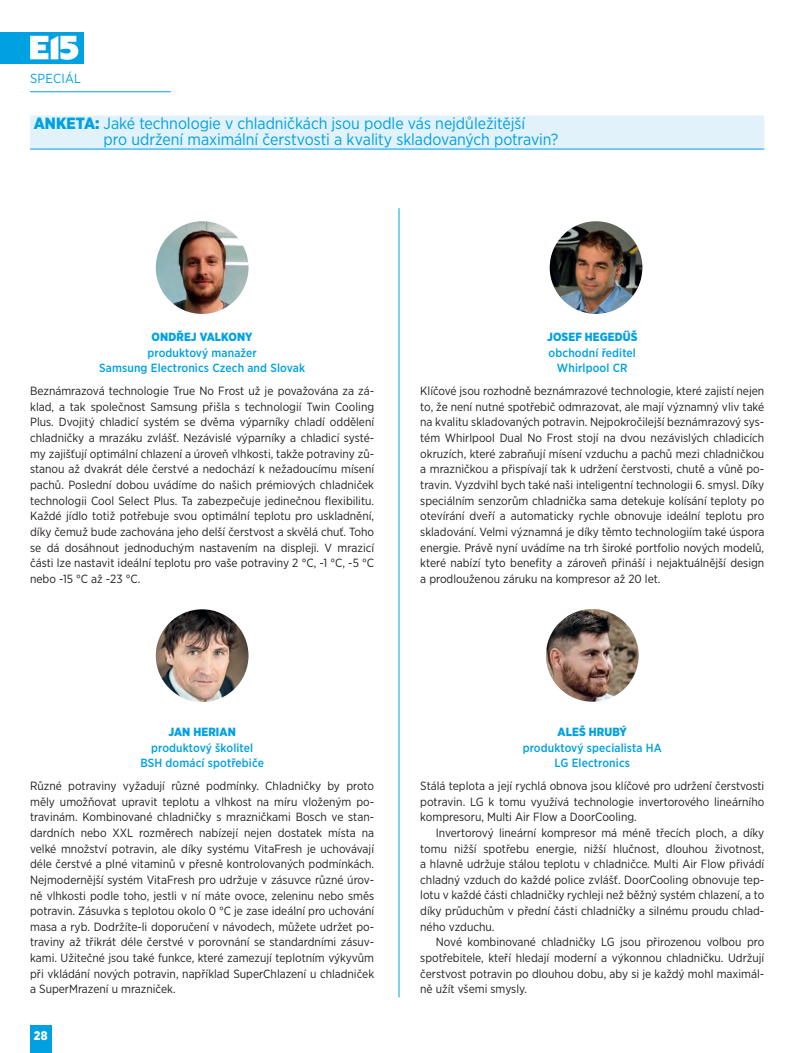
<style>
.page{position:relative;width:798px;height:1053px;background:#fff}
.page>*{position:absolute;margin:0;border:0;box-sizing:border-box;transform-origin:0 0}
.t1{font:16.25px/16.2px "Gotham Narrow";letter-spacing:-.005em;color:#00a1e3}
.t2{font:13.12px "Gotham Narrow";letter-spacing:.02em;color:#00a1e3}
.t3{font:900 12.5px "Gotham Narrow";color:#fff;scale:.96 1}
.t4{font:11.88px/15.6px "Gotham Narrow";color:#231f20;text-align:justify}
.t5{font:500 11.88px/15.6px "Gotham Narrow";letter-spacing:.01em;color:#00a1e3;text-align:center}
.t6{font:900 11.88px "Gotham Narrow";letter-spacing:.01em;color:#00a1e3}
.s1{font-weight:900}
</style>
<div class="page">
<hr style="left:30px;top:92px;width:141px;height:1px;background:#00a1e3">
<div style="left:0;top:32px;width:84px;height:32px;background:#00a1e3"></div>
<svg style="left:30px;top:36px;width:48px;height:24px"></svg>
<div style="left:30px;top:1025px;width:21px;height:27px;background:#00a1e3"></div>
<img style="left:156px;top:221px;width:92px;height:93px;border-radius:46px">
<div style="left:30px;top:115px;width:734px;height:34px;background:#e1f2fb"></div>
<hr style="left:30px;top:149px;width:734px;height:1px;background:#00a1e3">
<img style="left:545px;top:609px;width:93px;height:92px;border-radius:46px">
<img style="left:156px;top:609px;width:92px;height:93px;border-radius:46px">
<img style="left:549px;top:221px;width:93px;height:93px;border-radius:46px">
<hr style="left:398px;top:208px;width:1px;height:789px;background:#00a1e3">
<p class="t2" style="left:30px;top:70px;width:52px">SPECIÁL</p>
<h1 class="t1" style="left:103px;top:115px;width:456px;text-indent:-70px"><span class="s1">ANKETA:</span> Jaké technologie v chladničkách jsou podle vás nejdůležitější<br>pro udržení maximální čerstvosti a kvality skladovaných potravin?</h1>
<p class="t6" style="left:151px;top:329px;width:102px">ONDŘEJ VALKONY</p>
<p class="t5" style="left:99px;top:344px;width:207px">produktový manažer<br>Samsung Electronics Czech and Slovak</p>
<p class="t4" style="left:30px;top:383px;width:345px">Beznámrazová technologie True No Frost už je považována za zá&shy;klad, a tak společnost Samsung přišla s technologií Twin Cooling Plus. Dvojitý chladicí systém se dvěma výparníky chladí oddělení chladničky a mrazáku zvlášť. Nezávislé výparníky a chladicí systé&shy;my zajišťují optimální chlazení a úroveň vlhkosti, takže potraviny zů&shy;stanou až dvakrát déle čerstvé a nedochází k nežadoucímu mísení pachů. Poslední dobou uvádíme do našich prémiových chladniček technologii Cool Select Plus. Ta zabezpečuje jedinečnou flexibilitu.<br>Každé jídlo totiž potřebuje svou optimální teplotu pro uskladnění, díky čemuž bude zachována jeho delší čerstvost a skvělá chuť. Toho se dá dosáhnout jednoduchým nastavením na displeji. V mrazicí části lze nastavit ideální teplotu pro vaše potraviny 2 °C, -1 °C, -5 °C nebo -15 °C až -23 °C.</p>
<p class="t6" style="left:547px;top:329px;width:92px">JOSEF HEGEDÜŠ</p>
<p class="t5" style="left:548px;top:344px;width:89px">obchodní ředitel<br>Whirlpool CR</p>
<p class="t4" style="left:420px;top:383px;width:345px">Klíčové jsou rozhodně beznámrazové technologie, které zajistí nejen to, že není nutné spotřebič odmrazovat, ale mají významný vliv také na kvalitu skladovaných potravin. Nejpokročilejší beznámrazový sys&shy;tém Whirlpool Dual No Frost stojí na dvou nezávislých chladicích okruzích, které zabraňují mísení vzduchu a pachů mezi chladničkou a mrazničkou a přispívají tak k udržení čerstvosti, chutě a vůně po&shy;travin. Vyzdvihl bych také naši inteligentní technologii 6. smysl. Díky speciálním senzorům chladnička sama detekuje kolísání teploty po otevírání dveří a automaticky rychle obnovuje ideální teplotu pro skladování. Velmi významná je díky těmto technologiím také úspora energie. Právě nyní uvádíme na trh široké portfolio nových modelů, které nabízí tyto benefity a zároveň přináší i nejaktuálnější design a prodlouženou záruku na kompresor až 20 let.</p>
<p class="t6" style="left:168px;top:724px;width:69px">JAN HERIAN</p>
<p class="t5" style="left:140px;top:739px;width:125px">produktový školitel<br>BSH domácí spotřebiče</p>
<p class="t4" style="left:30px;top:777px;width:345px">Různé potraviny vyžadují různé podmínky. Chladničky by proto měly umožňovat upravit teplotu a vlhkost na míru vloženým po&shy;travinám. Kombinované chladničky s mrazničkami Bosch ve stan&shy;dardních nebo XXL rozměrech nabízejí nejen dostatek místa na velké množství potravin, ale díky systému VitaFresh je uchovávají déle čerstvé a plné vitaminů v přesně kontrolovaných podmínkách.<br>Nejmodernější systém VitaFresh pro udržuje v zásuvce různé úrov&shy;ně vlhkosti podle toho, jestli v ní máte ovoce, zeleninu nebo směs potravin. Zásuvka s teplotou okolo 0 °C je zase ideální pro uchování masa a ryb. Dodržíte-li doporučení v návodech, můžete udržet po&shy;traviny až třikrát déle čerstvé v porovnání se standardními zásuv&shy;kami. Užitečné jsou také funkce, které zamezují teplotním výkyvům při vkládání nových potravin, například SuperChlazení u chladniček a SuperMrazení u mrazniček.</p>
<p class="t3" style="left:34px;top:1026px;width:16px">28</p>
<p class="t6" style="left:557px;top:724px;width:71px">ALEŠ HRUBÝ</p>
<p class="t5" style="left:522px;top:739px;width:140px">produktový specialista HA<br>LG Electronics</p>
<p class="t4" style="left:420px;top:777px;width:345px">Stálá teplota a její rychlá obnova jsou klíčové pro udržení čerstvosti potravin. LG k tomu využívá technologie invertorového lineárního kompresoru, Multi Air Flow a DoorCooling.</p>
<p class="t4" style="left:420px;top:824px;width:345px;text-indent:16px">Invertorový lineární kompresor má méně třecích ploch, a díky tomu nižší spotřebu energie, nižší hlučnost, dlouhou životnost, a hlavně udržuje stálou teplotu v chladničce. Multi Air Flow přivádí chladný vzduch do každé police zvlášť. DoorCooling obnovuje tep&shy;lotu v každé části chladničky rychleji než běžný systém chlazení, a to díky průduchům v přední části chladničky a silnému proudu chlad&shy;ného vzduchu.</p>
<p class="t4" style="left:420px;top:934px;width:345px;text-indent:16px">Nové kombinované chladničky LG jsou přirozenou volbou pro spotřebitele, kteří hledají moderní a výkonnou chladničku. Udržují čerstvost potravin po dlouhou dobu, aby si je každý mohl maximál&shy;ně užít všemi smysly.</p>
</div>
